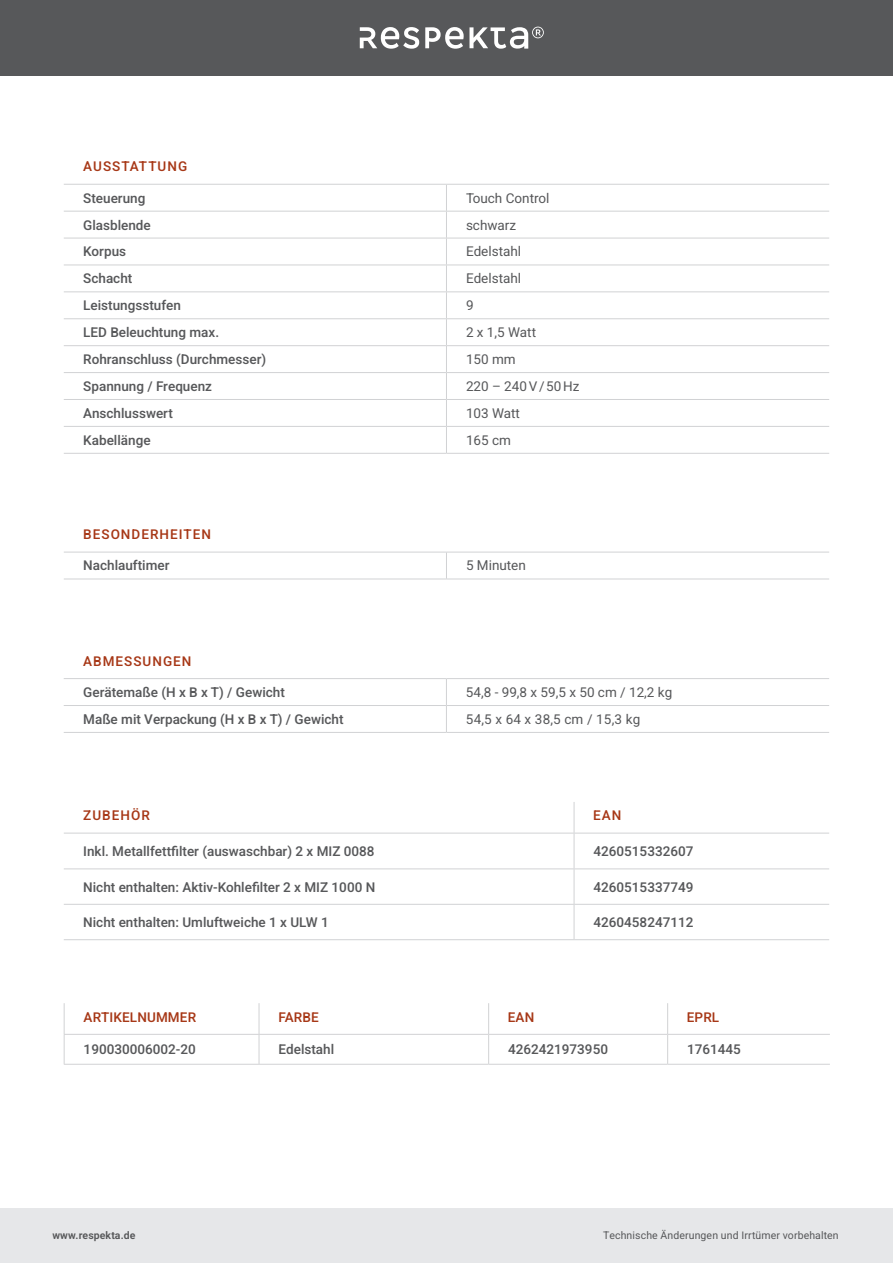
<style>
.page{position:relative;width:893px;height:1263px;background:#fff}
.page>*{position:absolute;margin:0;border:0;box-sizing:border-box;transform-origin:0 0}
.t1{font:13.5px "Heebo";color:#57585a}
.TECHNISCHE_DATEN{font:13.5px "Heebo";letter-spacing:.075em;color:#a73817}
.TECHNISCHE_DATEN-2{font:13.5px "Heebo";letter-spacing:.01em;color:#a73817}
.t2{font:10.5px "Heebo";letter-spacing:.01em;color:#57585a}
.t3{font:600 10.5px "Heebo";letter-spacing:.01em;color:#57585a}
</style>
<div class="page">
<div style="left:0;top:0;width:893px;height:75px;background:#57585a"></div>
<div style="left:0;top:1208px;width:893px;height:55px;background:#e6e7e9"></div>
<svg style="left:360px;top:27px;width:59px;height:22px"></svg>
<svg style="left:425px;top:27px;width:119px;height:22px"></svg>
<hr style="left:64px;top:318px;width:382px;height:1px;background:#d1d2d4">
<hr style="left:446px;top:318px;width:383px;height:1px;background:#d1d2d4">
<svg style="left:446px;top:185px;width:1px;height:268px"></svg>
<hr style="left:64px;top:345px;width:382px;height:1px;background:#d1d2d4">
<hr style="left:446px;top:345px;width:383px;height:1px;background:#d1d2d4">
<hr style="left:64px;top:372px;width:382px;height:1px;background:#d1d2d4">
<hr style="left:446px;top:372px;width:383px;height:1px;background:#d1d2d4">
<hr style="left:64px;top:399px;width:382px;height:1px;background:#d1d2d4">
<hr style="left:446px;top:399px;width:383px;height:1px;background:#d1d2d4">
<hr style="left:64px;top:426px;width:382px;height:1px;background:#d1d2d4">
<hr style="left:446px;top:426px;width:383px;height:1px;background:#d1d2d4">
<hr style="left:64px;top:453px;width:382px;height:1px;background:#d1d2d4">
<hr style="left:446px;top:453px;width:383px;height:1px;background:#d1d2d4">
<hr style="left:64px;top:184px;width:382px;height:1px;background:#d1d2d4">
<hr style="left:446px;top:184px;width:383px;height:1px;background:#d1d2d4">
<hr style="left:64px;top:211px;width:382px;height:1px;background:#d1d2d4">
<hr style="left:446px;top:211px;width:383px;height:1px;background:#d1d2d4">
<hr style="left:64px;top:238px;width:382px;height:1px;background:#d1d2d4">
<hr style="left:446px;top:238px;width:383px;height:1px;background:#d1d2d4">
<hr style="left:64px;top:265px;width:382px;height:1px;background:#d1d2d4">
<hr style="left:446px;top:265px;width:383px;height:1px;background:#d1d2d4">
<hr style="left:64px;top:291px;width:382px;height:1px;background:#d1d2d4">
<hr style="left:446px;top:291px;width:383px;height:1px;background:#d1d2d4">
<hr style="left:64px;top:678px;width:382px;height:1px;background:#d1d2d4">
<hr style="left:446px;top:678px;width:383px;height:1px;background:#d1d2d4">
<hr style="left:64px;top:705px;width:382px;height:1px;background:#d1d2d4">
<hr style="left:446px;top:705px;width:383px;height:1px;background:#d1d2d4">
<svg style="left:446px;top:679px;width:1px;height:53px"></svg>
<hr style="left:64px;top:732px;width:382px;height:1px;background:#d1d2d4">
<hr style="left:446px;top:732px;width:383px;height:1px;background:#d1d2d4">
<hr style="left:574px;top:833px;width:1px;height:35px;background:#d1d2d4">
<hr style="left:574px;top:869px;width:1px;height:35px;background:#d1d2d4">
<hr style="left:574px;top:905px;width:1px;height:34px;background:#d1d2d4">
<hr style="left:574px;top:802px;width:1px;height:31px;background:#d1d2d4">
<hr style="left:64px;top:868px;width:510px;height:1px;background:#d1d2d4">
<hr style="left:574px;top:868px;width:255px;height:1px;background:#d1d2d4">
<hr style="left:64px;top:833px;width:510px;height:1px;background:#d1d2d4">
<hr style="left:574px;top:833px;width:255px;height:1px;background:#d1d2d4">
<hr style="left:64px;top:904px;width:510px;height:1px;background:#d1d2d4">
<hr style="left:574px;top:904px;width:255px;height:1px;background:#d1d2d4">
<hr style="left:64px;top:939px;width:510px;height:1px;background:#d1d2d4">
<hr style="left:574px;top:939px;width:255px;height:1px;background:#d1d2d4">
<svg style="left:446px;top:553px;width:1px;height:26px"></svg>
<hr style="left:64px;top:552px;width:382px;height:1px;background:#d1d2d4">
<hr style="left:446px;top:552px;width:383px;height:1px;background:#d1d2d4">
<hr style="left:64px;top:579px;width:382px;height:1px;background:#d1d2d4">
<hr style="left:446px;top:579px;width:383px;height:1px;background:#d1d2d4">
<hr style="left:64px;top:1003px;width:1px;height:31px;background:#d1d2d4">
<hr style="left:259px;top:1003px;width:1px;height:31px;background:#d1d2d4">
<hr style="left:64px;top:1034px;width:195px;height:1px;background:#d1d2d4">
<hr style="left:259px;top:1034px;width:230px;height:1px;background:#d1d2d4">
<svg style="left:64px;top:1035px;width:1px;height:29px"></svg>
<svg style="left:259px;top:1035px;width:1px;height:29px"></svg>
<hr style="left:64px;top:1064px;width:195px;height:1px;background:#d1d2d4">
<hr style="left:259px;top:1064px;width:230px;height:1px;background:#d1d2d4">
<hr style="left:488px;top:1003px;width:1px;height:31px;background:#d1d2d4">
<hr style="left:667px;top:1003px;width:1px;height:31px;background:#d1d2d4">
<hr style="left:489px;top:1034px;width:179px;height:1px;background:#d1d2d4">
<hr style="left:668px;top:1034px;width:162px;height:1px;background:#d1d2d4">
<svg style="left:488px;top:1035px;width:1px;height:29px"></svg>
<svg style="left:667px;top:1035px;width:1px;height:29px"></svg>
<hr style="left:489px;top:1064px;width:179px;height:1px;background:#d1d2d4">
<hr style="left:668px;top:1064px;width:162px;height:1px;background:#d1d2d4">
<p class="TECHNISCHE_DATEN" style="left:83px;top:157px;width:105px">AUSSTATTUNG</p>
<p class="t1" style="left:83px;top:188px;width:64px">Steuerung</p>
<p class="t1" style="left:466px;top:188px;width:85px">Touch Control</p>
<p class="t1" style="left:83px;top:215px;width:69px">Glasblende</p>
<p class="t1" style="left:466px;top:215px;width:52px">schwarz</p>
<p class="t1" style="left:83px;top:242px;width:44px">Korpus</p>
<p class="t1" style="left:466px;top:242px;width:57px">Edelstahl</p>
<p class="t1" style="left:83px;top:269px;width:51px">Schacht</p>
<p class="t1" style="left:466px;top:269px;width:57px">Edelstahl</p>
<p class="t1" style="left:83px;top:296px;width:99px">Leistungsstufen</p>
<p class="t1" style="left:466px;top:296px;width:9px">9</p>
<p class="t1" style="left:83px;top:323px;width:137px">LED Beleuchtung max.</p>
<p class="t1" style="left:466px;top:323px;width:72px">2 x 1,5 Watt</p>
<p class="t1" style="left:83px;top:350px;width:184px">Rohranschluss (Durchmesser)</p>
<p class="t1" style="left:466px;top:350px;width:51px">150 mm</p>
<p class="t1" style="left:83px;top:377px;width:130px">Spannung / Frequenz</p>
<p class="t1" style="left:466px;top:377px;width:115px">220 – 240V/50Hz</p>
<p class="t1" style="left:83px;top:404px;width:91px">Anschlusswert</p>
<p class="t1" style="left:466px;top:404px;width:56px">103 Watt</p>
<p class="t1" style="left:83px;top:431px;width:69px">Kabellänge</p>
<p class="t1" style="left:466px;top:431px;width:47px">165 cm</p>
<p class="TECHNISCHE_DATEN" style="left:83px;top:525px;width:129px">BESONDERHEITEN</p>
<p class="t1" style="left:83px;top:556px;width:88px">Nachlauftimer</p>
<p class="t1" style="left:466px;top:556px;width:61px">5 Minuten</p>
<p class="TECHNISCHE_DATEN" style="left:83px;top:652px;width:110px">ABMESSUNGEN</p>
<p class="t1" style="left:83px;top:683px;width:203px">Gerätemaße (H x B x T) / Gewicht</p>
<p class="t1" style="left:466px;top:683px;width:208px">54,8 - 99,8 x 59,5 x 50 cm / 12,2 kg</p>
<p class="t1" style="left:83px;top:710px;width:262px">Maße mit Verpackung (H x B x T) / Gewicht</p>
<p class="t1" style="left:466px;top:710px;width:176px">54,5 x 64 x 38,5 cm / 15,3 kg</p>
<p class="TECHNISCHE_DATEN" style="left:83px;top:806px;width:68px">ZUBEHÖR</p>
<p class="TECHNISCHE_DATEN" style="left:593px;top:806px;width:30px">EAN</p>
<p class="t1" style="left:83px;top:842px;width:293px">Inkl. Metallfettfilter (auswaschbar) 2 x MIZ 0088</p>
<p class="t1" style="left:594px;top:842px;width:101px">4260515332607</p>
<p class="t1" style="left:83px;top:877px;width:293px">Nicht enthalten: Aktiv-Kohlefilter 2 x MIZ 1000 N</p>
<p class="t1" style="left:594px;top:877px;width:101px">4260515337749</p>
<p class="t1" style="left:83px;top:913px;width:247px">Nicht enthalten: Umluftweiche 1 x ULW 1</p>
<p class="t1" style="left:594px;top:913px;width:101px">4260458247112</p>
<p class="TECHNISCHE_DATEN-2" style="left:84px;top:1007px;width:114px">ARTIKELNUMMER</p>
<p class="TECHNISCHE_DATEN" style="left:279px;top:1007px;width:42px">FARBE</p>
<p class="TECHNISCHE_DATEN" style="left:508px;top:1007px;width:28px">EAN</p>
<p class="TECHNISCHE_DATEN" style="left:687px;top:1007px;width:34px">EPRL</p>
<p class="t1" style="left:84px;top:1039px;width:114px">190030006002-20</p>
<p class="t1" style="left:279px;top:1039px;width:57px">Edelstahl</p>
<p class="t1" style="left:508px;top:1039px;width:101px">4262421973950</p>
<p class="t1" style="left:687px;top:1039px;width:55px">1761445</p>
<p class="t3" style="left:52px;top:1228px;width:85px">www.respekta.de</p>
<p class="t2" style="left:603px;top:1228px;width:237px">Technische Änderungen und Irrtümer vorbehalten</p>
</div>
